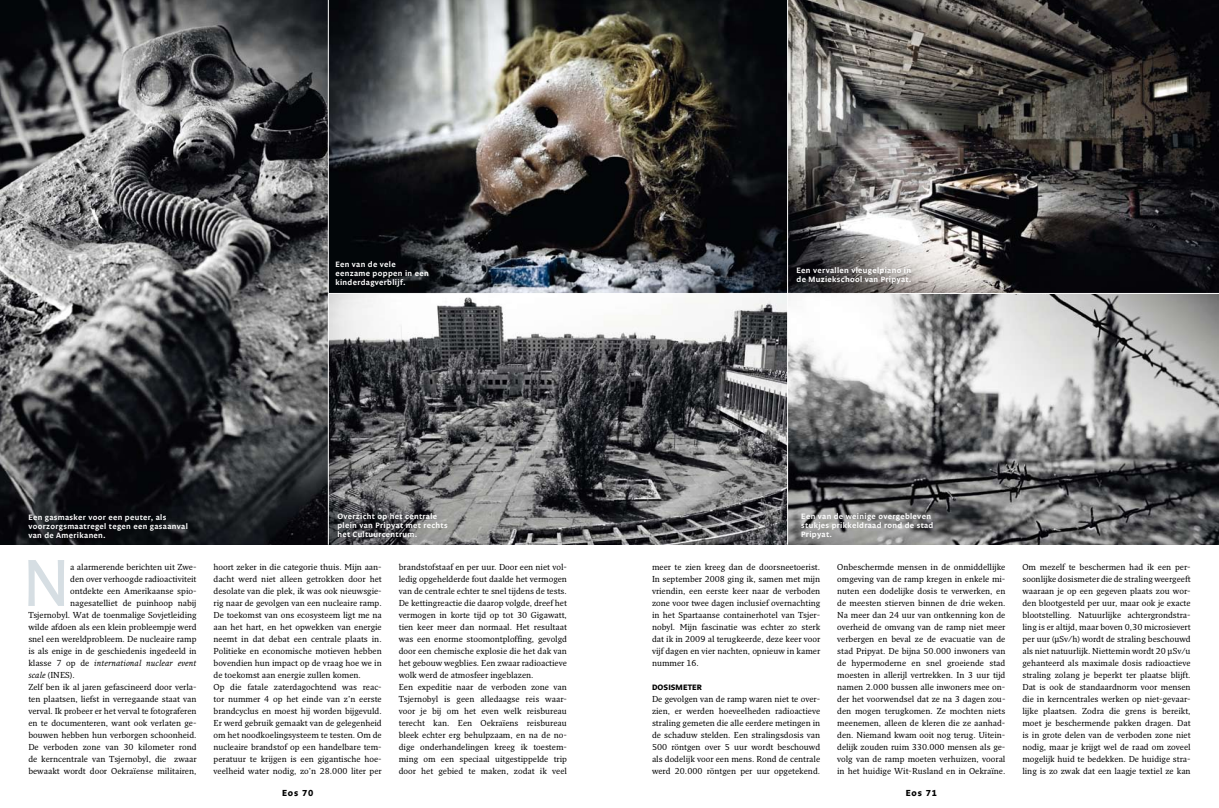
<style>
.page{position:relative;width:1219px;height:808px;background:#fff}
.page>*{position:absolute;margin:0;border:0;box-sizing:border-box;transform-origin:0 0}
.t1{font:68.7px "Legato OT";color:#d6dee3}
.t2{font:700 9px "Legato OT";letter-spacing:.1em;color:#000}
.t3{font:8.4px/12px "Fresco Std";color:#000;text-align:justify}
.t4{font:italic 8.4px "Fresco Std";color:#000}
.t5{font:600 8px/9px "Legato OT";letter-spacing:.04em;color:#fff}
.t6{font:700 8px "Legato OT";letter-spacing:.01em;color:#000}
.s1{font-style:normal}
.s2{font-style:italic}
</style>
<div class="page">
<img style="left:0;top:0;width:786px;height:545px">
<img style="left:785px;top:289px;width:434px;height:256px">
<img style="left:786px;top:0;width:433px;height:293px">
<hr style="left:329px;top:293px;width:890px;height:1px;background:#fff">
<hr style="left:328px;top:0;width:1px;height:545px;background:#fff">
<hr style="left:787px;top:0;width:1px;height:545px;background:#fff">
<p class="t5" style="left:335px;top:260px;width:95px">Een van de vele eenzame poppen in een kinderdagverblijf.</p>
<p class="t5" style="left:797px;top:267px;width:116px">Een vervallen vleugelpiano in de Muziekschool van Pripyat.</p>
<p class="t5" style="left:337px;top:512px;width:112px">Overzicht op het centrale plein van Pripyat met rechts het Cultuurcentrum.</p>
<p class="t5" style="left:801px;top:512px;width:134px">Een van de weinige overgebleven stukjes prikkeldraad rond de stad<br>Pripyat.</p>
<p class="t3" style="left:399px;top:561px;width:170px;text-align:left">brandstofstaaf en per uur. Door een niet vol&shy;ledig opgehelderde fout daalde het vermogen van de centrale echter te snel tijdens de tests.<br>De kettingreactie die daarop volgde, dreef het vermogen in korte tijd op tot 30 Gigawatt, tien keer meer dan normaal. Het resultaat was een enorme stoomontploffing, gevolgd door een chemische explosie die het dak van het gebouw wegblies. Een zwaar radioactieve wolk werd de atmosfeer ingeblazen.<br>Een expeditie naar de verboden zone van Tsjernobyl is geen alledaagse reis waar&shy;voor je bij om het even welk reisbureau terecht kan. Een Oekraïens reisbureau bleek echter erg behulpzaam, en na de no&shy;dige onderhandelingen kreeg ik toestem&shy;ming om een speciaal uitgestippelde trip door het gebied te maken, zodat ik veel</p>
<p class="t3" style="left:652px;top:561px;width:170px">meer te zien kreeg dan de doorsneetoerist.<br>In september 2008 ging ik, samen met mijn vriendin, een eerste keer naar de verboden zone voor twee dagen inclusief overnachting in het Spartaanse containerhotel van Tsjer&shy;nobyl. Mijn fascinatie was echter zo sterk dat ik in 2009 al terugkeerde, deze keer voor vijf dagen en vier nachten, opnieuw in kamer nummer 16.</p>
<p class="t5" style="left:28px;top:513px;width:161px">Een gasmasker voor een peuter, als voorzorgsmaatregel tegen een gasaanval van de Amerikanen.</p>
<p class="t5" style="left:847px;top:516px;width:59px">fotobijsdchrift</p>
<h1 class="t1" style="left:23px;top:543px;width:37px">N</h1>
<p class="t3" style="left:70px;top:561px;width:128px">a alarmerende berichten uit Zwe-</p>
<p class="t3" style="left:837px;top:561px;width:170px">Onbeschermde mensen in de onmiddellijke omgeving van de ramp kregen in enkele mi&shy;nuten een dodelijke dosis te verwerken, en de meesten stierven binnen de drie weken.<br>Na meer dan 24 uur van ontkenning kon de overheid de omvang van de ramp niet meer verbergen en beval ze de evacuatie van de stad Pripyat. De bijna 50.000 inwoners van de hypermoderne en snel groeiende stad moesten in allerijl vertrekken. In 3 uur tijd namen 2.000 bussen alle inwoners mee on&shy;der het voorwendsel dat ze na 3 dagen zou&shy;den mogen terugkomen. Ze mochten niets meenemen, alleen de kleren die ze aanhad&shy;den. Niemand kwam ooit nog terug. Uitein&shy;delijk zouden ruim 330.000 mensen als ge&shy;volg van de ramp moeten verhuizen, vooral in het huidige Wit-Rusland en in Oekraïne.</p>
<p class="t3" style="left:1022px;top:561px;width:170px">Om mezelf te beschermen had ik een per&shy;soonlijke dosismeter die de straling weergeeft waaraan je op een gegeven plaats zou wor&shy;den blootgesteld per uur, maar ook je exacte blootstelling. Natuurlijke achtergrondstra&shy;ling is er altijd, maar boven 0,30 microsievert per uur (µSv/h) wordt de straling beschouwd als niet natuurlijk. Niettemin wordt 20 µSv/u gehanteerd als maximale dosis radioactieve straling zolang je beperkt ter plaatse blijft.<br>Dat is ook de standaardnorm voor mensen die in kerncentrales werken op niet-gevaar&shy;lijke plaatsen. Zodra die grens is bereikt, moet je beschermende pakken dragen. Dat is in grote delen van de verboden zone niet nodig, maar je krijgt wel de raad om zoveel mogelijk huid te bedekken. De huidige stra&shy;ling is zo zwak dat een laagje textiel ze kan</p>
<p class="t3" style="left:214px;top:561px;width:170px;text-align:left">hoort zeker in die categorie thuis. Mijn aan&shy;dacht werd niet alleen getrokken door het desolate van die plek, ik was ook nieuwsgie&shy;rig naar de gevolgen van een nucleaire ramp.<br>De toekomst van ons ecosysteem ligt me na aan het hart, en het opwekken van energie neemt in dat debat een centrale plaats in.<br>Politieke en economische motieven hebben bovendien hun impact op de vraag hoe we in de toekomst aan energie zullen komen.<br>Op die fatale zaterdagochtend was reac&shy;tor nummer 4 op het einde van z’n eerste brandcyclus en moest hij worden bijgevuld.<br>Er werd gebruik gemaakt van de gelegenheid om het noodkoelingsysteem te testen. Om de nucleaire brandstof op een handelbare tem&shy;peratuur te krijgen is een gigantische hoe&shy;veelheid water nodig, zo’n 28.000 liter per</p>
<p class="t3" style="left:70px;top:573px;width:128px">den over verhoogde radioactiviteit</p>
<p class="t3" style="left:70px;top:585px;width:128px">ontdekte een Amerikaanse spio-</p>
<p class="t3" style="left:70px;top:597px;width:128px">nagesatelliet de puinhoop nabij</p>
<p class="t3" style="left:28px;top:609px;width:170px">Tsjernobyl. Wat de toenmalige Sovjetleiding</p>
<p class="t3" style="left:28px;top:621px;width:170px">wilde afdoen als een klein probleempje werd</p>
<p class="t3" style="left:28px;top:633px;width:170px">snel een wereldprobleem. De nucleaire ramp</p>
<p class="t3" style="left:28px;top:645px;width:170px">is als enige in de geschiedenis ingedeeld in</p>
<p class="t4" style="left:28px;top:658px;width:170px"><span class="s1">klasse 7 op de</span> international nuclear event</p>
<p class="t3" style="left:28px;top:669px;width:48px"><span class="s2">scale</span> (INES).</p>
<p class="t3" style="left:28px;top:681px;width:170px">Zelf ben ik al jaren gefascineerd door verla-</p>
<p class="t3" style="left:28px;top:693px;width:170px">ten plaatsen, liefst in verregaande staat van</p>
<p class="t3" style="left:28px;top:705px;width:170px">verval. Ik probeer er het verval te fotograferen</p>
<p class="t3" style="left:28px;top:717px;width:170px">en te documenteren, want ook verlaten ge-</p>
<p class="t3" style="left:28px;top:729px;width:170px">bouwen hebben hun verborgen schoonheid.</p>
<p class="t3" style="left:28px;top:741px;width:170px">De verboden zone van 30 kilometer rond</p>
<p class="t3" style="left:28px;top:753px;width:170px">de kerncentrale van Tsjernobyl, die zwaar</p>
<p class="t3" style="left:28px;top:765px;width:170px">bewaakt wordt door Oekraïense militairen,</p>
<p class="t6" style="left:652px;top:683px;width:51px">DOSISMETER</p>
<p class="t3" style="left:652px;top:693px;width:170px">De gevolgen van de ramp waren niet te over&shy;zien, er werden hoeveelheden radioactieve straling gemeten die alle eerdere metingen in de schaduw stelden. Een stralingsdosis van 500 röntgen over 5 uur wordt beschouwd als dodelijk voor een mens. Rond de centrale werd 20.000 röntgen per uur opgetekend.</p>
<p class="t2" style="left:282px;top:787px;width:33px">EOS 70</p>
<p class="t2" style="left:906px;top:787px;width:33px">EOS 71</p>
</div>
